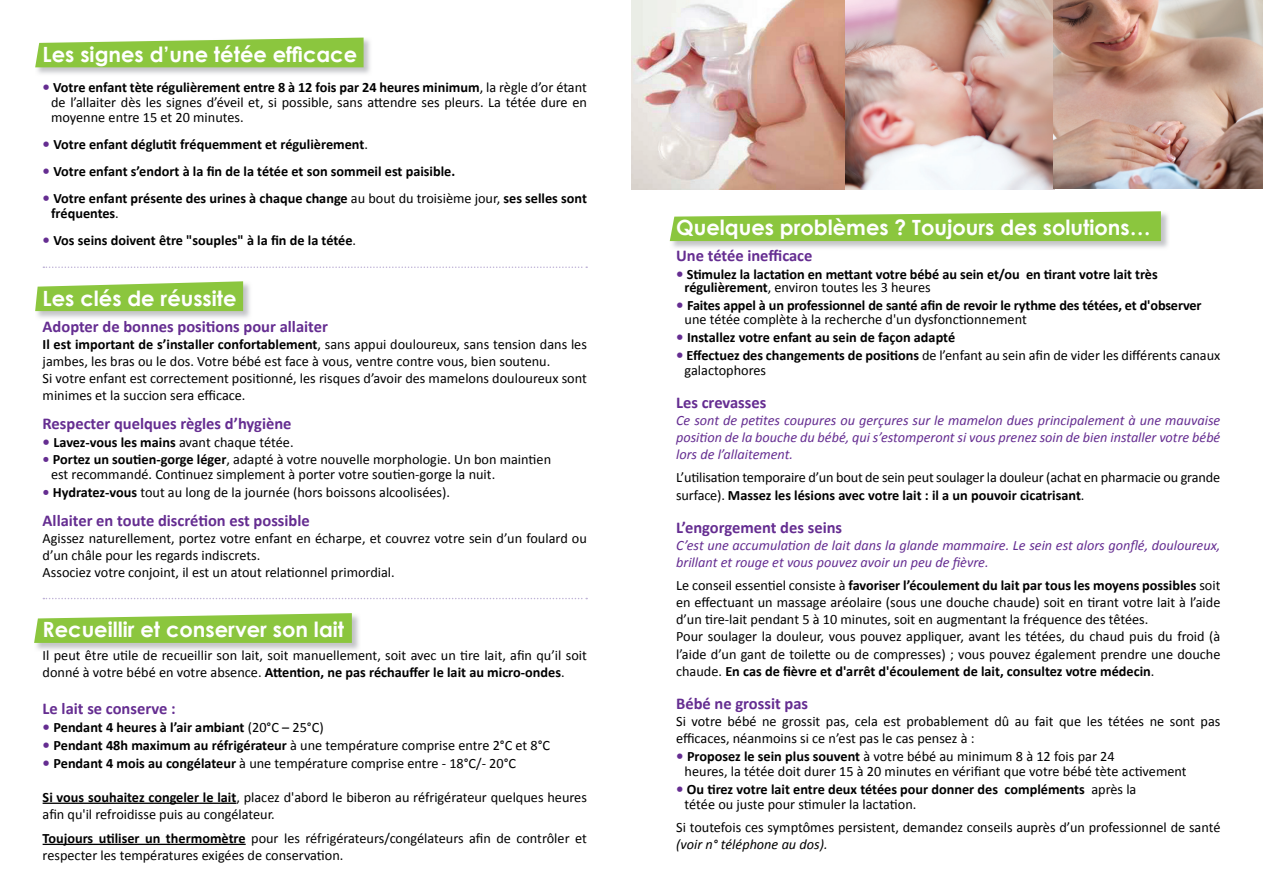
<style>
.page{position:relative;width:1263px;height:893px;background:#fff}
.page>*{position:absolute;margin:0;border:0;box-sizing:border-box;transform-origin:0 0}
.t1{font:700 21px "Century Gothic";color:#fff}
.t2{font:700 16.5px "Calibri";color:#652d91}
.t3{font:14.25px/17.1px "Calibri";color:#000}
.t4{font:700 14.25px/15px "Calibri";color:#000}
.t5{font:italic 14.25px/17.1px "Calibri";color:#652d91;text-align:justify}
.t6{font:italic 14.25px "Calibri";color:#000}
.s1{font-weight:700;font-size:15px;color:#652d91}
.s2{font-weight:700}
.s3{font-size:15px;color:#652d91}
.s4{font-weight:400}
.s5{font-weight:700;color:#652d91}
</style>
<div class="page">
<img style="left:35px;top:37px;width:335px;height:37px">
<svg style="left:35px;top:38px;width:329px;height:29px"></svg>
<img style="left:670px;top:213px;width:498px;height:35px">
<svg style="left:670px;top:211px;width:491px;height:30px"></svg>
<img style="left:35px;top:281px;width:215px;height:37px">
<svg style="left:35px;top:281px;width:208px;height:30px"></svg>
<img style="left:36px;top:615px;width:323px;height:35px">
<svg style="left:34px;top:613px;width:318px;height:30px"></svg>
<hr style="left:43px;top:803px;width:193px;height:1px;background:#000">
<hr style="left:43px;top:844px;width:203px;height:1px;background:#000">
<svg style="left:43px;top:266px;width:544px;height:2px"></svg>
<svg style="left:43px;top:598px;width:544px;height:1px"></svg>
<img style="left:631px;top:0;width:632px;height:189px">
<h1 class="t1" style="left:43px;top:38px;width:316px">Les signes d’une tétée efficace</h1>
<p class="t3" style="left:51px;top:80px;width:537px;line-height:15px;text-align:justify;text-indent:-9px"><span class="s1">•</span> <span class="s2">Votre enfant tète régulièrement entre 8 à 12 fois par 24 heures minimum</span>, la règle d’or étant de l’allaiter dès les signes d’éveil et, si possible, sans attendre ses pleurs. La tétée dure en moyenne entre 15 et 20 minutes.</p>
<p class="t4" style="left:43px;top:137px;width:327px"><span class="s3">•</span> Votre enfant déglutit fréquemment et régulièrement<span class="s4">.</span></p>
<p class="t4" style="left:43px;top:164px;width:414px"><span class="s3">•</span> Votre enfant s’endort à la fin de la tétée et son sommeil est paisible.</p>
<p class="t4" style="left:51px;top:191px;width:537px;text-indent:-9px"><span class="s3">•</span> Votre enfant présente des urines à chaque change <span class="s4">au bout du troisième jour,</span> ses selles sont fréquentes<span class="s4">.</span></p>
<p class="t4" style="left:43px;top:233px;width:315px"><span class="s3">•</span> Vos seins doivent être "souples" à la fin de la tétée<span class="s4">.</span></p>
<h1 class="t1" style="left:43px;top:282px;width:196px">Les clés de réussite</h1>
<p class="t2" style="left:43px;top:316px;width:287px">Adopter de bonnes positions pour allaiter</p>
<p class="t3" style="left:43px;top:336px;width:546px"><span class="s2">Il est important de s’installer confortablement</span>, sans appui douloureux, sans tension dans les jambes, les bras ou le dos. Votre bébé est face à vous, ventre contre vous, bien soutenu.<br>Si votre enfant est correctement positionné, les risques d’avoir des mamelons douloureux sont minimes et la succion sera efficace.</p>
<p class="t2" style="left:43px;top:413px;width:250px">Respecter quelques règles d’hygiène</p>
<p class="t4" style="left:43px;top:435px;width:253px"><span class="s3">•</span> Lavez-vous les mains <span class="s4">avant chaque tétée.</span></p>
<p class="t3" style="left:51px;top:452px;width:501px;line-height:15px;text-indent:-9px"><span class="s5">•</span> <span class="s2">Portez un soutien-gorge léger</span>, adapté à votre nouvelle morphologie. Un bon maintien est recommandé. Continuez simplement à porter votre soutien-gorge la nuit.</p>
<p class="t3" style="left:43px;top:484px;width:409px"><span class="s5">•</span> <span class="s2">Hydratez-vous</span> tout au long de la journée (hors boissons alcoolisées).</p>
<p class="t2" style="left:43px;top:510px;width:269px">Allaiter en toute discrétion est possible</p>
<p class="t3" style="left:43px;top:530px;width:546px">Agissez naturellement, portez votre enfant en écharpe, et couvrez votre sein d’un foulard ou d’un châle pour les regards indiscrets.<br>Associez votre conjoint, il est un atout relationnel primordial.</p>
<h1 class="t1" style="left:43px;top:613px;width:303px">Recueillir et conserver son lait</h1>
<p class="t3" style="left:43px;top:647px;width:546px">Il peut être utile de recueillir son lait, soit manuellement, soit avec un tire lait, afin qu’il soit donné à votre bébé en votre absence. <span class="s2">Attention, ne pas réchauffer le lait au micro-ondes</span>.</p>
<p class="t2" style="left:43px;top:698px;width:135px">Le lait se conserve :</p>
<p class="t4" style="left:43px;top:720px;width:283px"><span class="s3">•</span> Pendant 4 heures à l’air ambiant <span class="s4">(20°C – 25°C)</span></p>
<p class="t3" style="left:43px;top:737px;width:509px"><span class="s1">•</span> <span class="s2">Pendant 48h maximum au réfrigérateur</span> à une température comprise entre 2°C et 8°C</p>
<p class="t3" style="left:43px;top:755px;width:475px"><span class="s1">•</span> <span class="s2">Pendant 4 mois au congélateur</span> à une température comprise entre - 18°C/- 20°C</p>
<p class="t3" style="left:43px;top:789px;width:546px"><span class="s2">Si vous souhaitez congeler le lait</span>, placez d'abord le biberon au réfrigérateur quelques heures afin qu'il refroidisse puis au congélateur.</p>
<p class="t3" style="left:43px;top:830px;width:546px"><span class="s2">Toujours utiliser un thermomètre</span> pour les réfrigérateurs/congélateurs afin de contrôler et respecter les températures exigées de conservation.</p>
<h1 class="t1" style="left:676px;top:211px;width:476px">Quelques problèmes ? Toujours des solutions…</h1>
<p class="t2" style="left:676px;top:245px;width:138px">Une tétée inefficace</p>
<p class="t4" style="left:685px;top:267px;width:475px;line-height:13.5px;text-indent:-9px"><span class="s3">•</span> Stimulez la lactation en mettant votre bébé au sein et/ou en tirant votre lait très régulièrement<span class="s4">, environ toutes les 3 heures</span></p>
<p class="t4" style="left:685px;top:299px;width:518px;line-height:13.5px;text-indent:-9px"><span class="s3">•</span> Faites appel à un professionnel de santé afin de revoir le rythme des tétées, et d'observer <span class="s4">une tétée complète à la recherche d'un dysfonctionnement</span></p>
<p class="t4" style="left:676px;top:329px;width:280px"><span class="s3">•</span> Installez votre enfant au sein de façon adapté</p>
<p class="t3" style="left:685px;top:347px;width:537px;line-height:15px;text-indent:-9px"><span class="s1">•</span> <span class="s2">Effectuez des changements de positions</span> de l’enfant au sein afin de vider les différents canaux galactophores</p>
<p class="t2" style="left:676px;top:392px;width:92px">Les crevasses</p>
<p class="t5" style="left:676px;top:411px;width:546px">Ce sont de petites coupures ou gerçures sur le mamelon dues principalement à une mauvaise position de la bouche du bébé, qui s’estomperont si vous prenez soin de bien installer votre bébé lors de l’allaitement.</p>
<p class="t3" style="left:676px;top:469px;width:546px">L’utilisation temporaire d’un bout de sein peut soulager la douleur (achat en pharmacie ou grande surface). <span class="s2">Massez les lésions avec votre lait : il a un pouvoir cicatrisant</span>.</p>
<p class="t2" style="left:676px;top:517px;width:168px">L’engorgement des seins</p>
<p class="t5" style="left:676px;top:536px;width:546px">C’est une accumulation de lait dans la glande mammaire. Le sein est alors gonflé, douloureux, brillant et rouge et vous pouvez avoir un peu de fièvre.</p>
<p class="t3" style="left:676px;top:577px;width:546px">Le conseil essentiel consiste à <span class="s2">favoriser l’écoulement du lait par tous les moyens possibles</span> soit en effectuant un massage aréolaire (sous une douche chaude) soit en tirant votre lait à l’aide d’un tire-lait pendant 5 à 10 minutes, soit en augmentant la fréquence des têtées.<br>Pour soulager la douleur, vous pouvez appliquer, avant les tétées, du chaud puis du froid (à l’aide d’un gant de toilette ou de compresses) ; vous pouvez également prendre une douche chaude. <span class="s2">En cas de fièvre et d'arrêt d'écoulement de lait, consultez votre médecin</span>.</p>
<p class="t2" style="left:676px;top:693px;width:133px">Bébé ne grossit pas</p>
<p class="t3" style="left:676px;top:713px;width:546px">Si votre bébé ne grossit pas, cela est probablement dû au fait que les tétées ne sont pas efficaces, néanmoins si ce n’est pas le cas pensez à :</p>
<p class="t3" style="left:685px;top:749px;width:503px;line-height:15px;text-indent:-9px"><span class="s1">•</span> <span class="s2">Proposez le sein plus souvent</span> à votre bébé au minimum 8 à 12 fois par 24<br>heures, la tétée doit durer 15 à 20 minutes en vérifiant que votre bébé tète activement</p>
<p class="t4" style="left:685px;top:782px;width:453px;text-indent:-9px"><span class="s3">•</span> Ou tirez votre lait entre deux tétées pour donner des compléments <span class="s4">après la tétée ou juste pour stimuler la lactation.</span></p>
<p class="t3" style="left:676px;top:819px;width:546px">Si toutefois ces symptômes persistent, demandez conseils auprès d’un professionnel de santé</p>
<p class="t6" style="left:676px;top:835px;width:153px">(voir n° téléphone au dos).</p>
</div>
